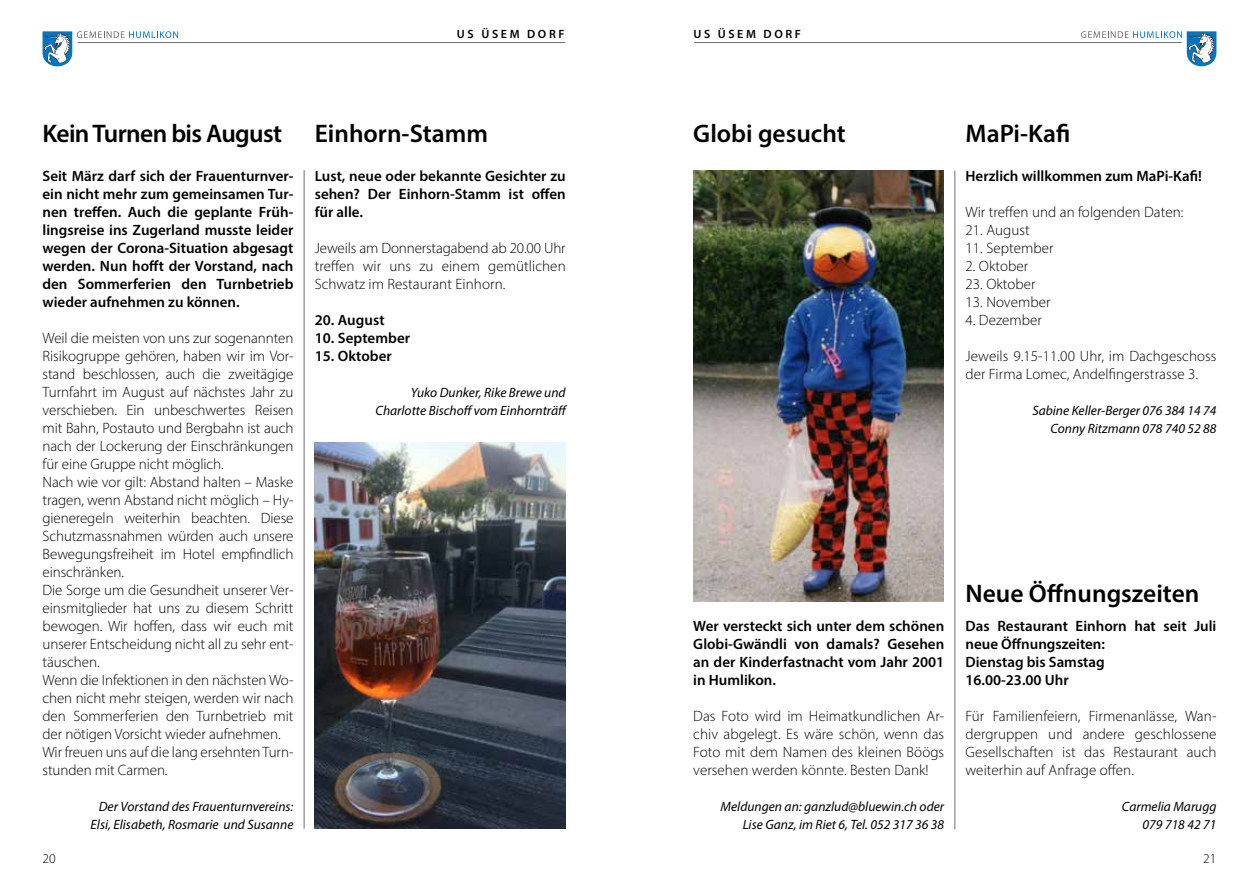
<style>
.page{position:relative;width:1259px;height:893px;background:#fff}
.page>*{position:absolute;margin:0;border:0;box-sizing:border-box;transform-origin:0 0}
.t1{font:600 25.5px "Myriad Pro";color:#000}
.t2{font:600 25.5px "Myriad Pro";letter-spacing:-.025em;color:#000}
.t3{font:300 15px/18px "Myriad Pro";letter-spacing:-.005em;color:#000;text-align:justify}
.t4{font:600 15px/18px "Myriad Pro";color:#000;text-align:justify}
.t5{font:italic 13.5px/18px "Myriad Pro";color:#000;text-align:right}
.t6{font:300 13.5px "Myriad Pro";color:#000}
.t7{font:600 12px "Myriad Pro";letter-spacing:.22em;color:#000}
</style>
<div class="page">
<svg style="left:1081px;top:31px;width:135px;height:35px"></svg>
<hr style="left:694px;top:42px;width:487px;height:1px;background:#706f6f">
<svg style="left:43px;top:31px;width:135px;height:35px"></svg>
<hr style="left:78px;top:42px;width:487px;height:1px;background:#706f6f">
<img style="left:315px;top:442px;width:251px;height:387px">
<img style="left:693px;top:170px;width:251px;height:431px">
<hr style="left:304px;top:170px;width:1px;height:659px;background:#706f6f">
<hr style="left:954px;top:171px;width:1px;height:658px;background:#706f6f">
<p class="t7" style="left:457px;top:26px;width:109px">US ÜSEM DORF</p>
<p class="t7" style="left:693px;top:26px;width:109px">US ÜSEM DORF</p>
<h1 class="t2" style="left:43px;top:118px;width:241px">Kein Turnen bis August</h1>
<p class="t4" style="left:43px;top:167px;width:252px">Seit März darf sich der Frauenturnver&shy;ein nicht mehr zum gemeinsamen Tur&shy;nen treffen. Auch die geplante Früh&shy;lingsreise ins Zugerland musste leider wegen der Corona-Situation abgesagt werden. Nun hofft der Vorstand, nach den Sommerferien den Turnbetrieb wieder aufnehmen zu können.</p>
<p class="t3" style="left:43px;top:328px;width:252px;text-align:left">Weil die meisten von uns zur sogenannten Risikogruppe gehören, haben wir im Vor&shy;stand beschlossen, auch die zweitägige Turnfahrt im August auf nächstes Jahr zu verschieben. Ein unbeschwertes Reisen mit Bahn, Postauto und Bergbahn ist auch nach der Lockerung der Einschränkungen für eine Gruppe nicht möglich.<br>Nach wie vor gilt: Abstand halten – Maske tragen, wenn Abstand nicht möglich – Hy&shy;gieneregeln weiterhin beachten. Diese Schutzmassnahmen würden auch unsere Bewegungsfreiheit im Hotel empfindlich einschränken.<br>Die Sorge um die Gesundheit unserer Ver&shy;einsmitglieder hat uns zu diesem Schritt bewogen. Wir hoffen, dass wir euch mit unserer Entscheidung nicht all zu sehr ent&shy;täuschen.<br>Wenn die Infektionen in den nächsten Wo&shy;chen nicht mehr steigen, werden wir nach den Sommerferien den Turnbetrieb mit der nötigen Vorsicht wieder aufnehmen.<br>Wir freuen uns auf die lang ersehnten Turn&shy;stunden mit Carmen.</p>
<p class="t5" style="left:91px;top:797px;width:204px">Der Vorstand des Frauenturnvereins:<br>Elsi, Elisabeth, Rosmarie und Susanne</p>
<h1 class="t1" style="left:315px;top:118px;width:175px">Einhorn-Stamm</h1>
<h1 class="t1" style="left:965px;top:118px;width:106px">MaPi-Kafi</h1>
<h1 class="t1" style="left:693px;top:118px;width:154px">Globi gesucht</h1>
<p class="t4" style="left:315px;top:167px;width:252px">Lust, neue oder bekannte Gesichter zu sehen? Der Einhorn-Stamm ist offen für alle.</p>
<p class="t3" style="left:315px;top:239px;width:252px">Jeweils am Donnerstagabend ab 20.00 Uhr treffen wir uns zu einem gemütlichen Schwatz im Restaurant Einhorn.</p>
<p class="t4" style="left:315px;top:311px;width:71px">20. August</p>
<p class="t4" style="left:315px;top:329px;width:97px">10. September</p>
<p class="t4" style="left:315px;top:347px;width:79px">15. Oktober</p>
<p class="t5" style="left:375px;top:384px;width:193px">Yuko Dunker, Rike Brewe und<br>Charlotte Bischoff vom Einhornträff</p>
<p class="t4" style="left:965px;top:167px;width:238px">Herzlich willkommen zum MaPi-Kafi!</p>
<p class="t3" style="left:965px;top:203px;width:219px">Wir treffen und an folgenden Daten:</p>
<p class="t3" style="left:965px;top:221px;width:66px">21. August</p>
<p class="t3" style="left:965px;top:239px;width:90px">11. September</p>
<p class="t3" style="left:965px;top:257px;width:64px">2. Oktober</p>
<p class="t3" style="left:965px;top:275px;width:72px">23. Oktober</p>
<p class="t3" style="left:965px;top:293px;width:87px">13. November</p>
<p class="t3" style="left:965px;top:311px;width:78px">4. Dezember</p>
<p class="t3" style="left:965px;top:347px;width:252px">Jeweils 9.15-11.00 Uhr, im Dachgeschoss der Firma Lomec, Andelfingerstrasse 3.</p>
<p class="t5" style="left:1032px;top:402px;width:186px">Sabine Keller-Berger 076 384 14 74<br>Conny Ritzmann 078 740 52 88</p>
<p class="t4" style="left:693px;top:617px;width:252px">Wer versteckt sich unter dem schönen Globi-Gwändli von damals? Gesehen an der Kinderfastnacht vom Jahr 2001 in Humlikon.</p>
<p class="t3" style="left:693px;top:707px;width:252px">Das Foto wird im Heimatkundlichen Ar&shy;chiv abgelegt. Es wäre schön, wenn das Foto mit dem Namen des kleinen Böögs versehen werden könnte. Besten Dank!</p>
<p class="t5" style="left:720px;top:797px;width:225px">Meldungen an: ganzlud@bluewin.ch oder<br>Lise Ganz, im Riet 6, Tel. 052 317 36 38</p>
<h1 class="t1" style="left:965px;top:577px;width:235px">Neue Öffnungszeiten</h1>
<p class="t4" style="left:965px;top:617px;width:252px;text-align:left">Das Restaurant Einhorn hat seit Juli neue Öffnungszeiten:<br>Dienstag bis Samstag<br>16.00-23.00 Uhr</p>
<p class="t3" style="left:965px;top:707px;width:252px">Für Familienfeiern, Firmenanlässe, Wan&shy;dergruppen und andere geschlossene Gesellschaften ist das Restaurant auch weiterhin auf Anfrage offen.</p>
<p class="t5" style="left:1122px;top:797px;width:96px">Carmelia Marugg<br>079 718 42 71</p>
<p class="t6" style="left:43px;top:851px;width:15px">20</p>
<p class="t6" style="left:1203px;top:851px;width:15px">21</p>
</div>
